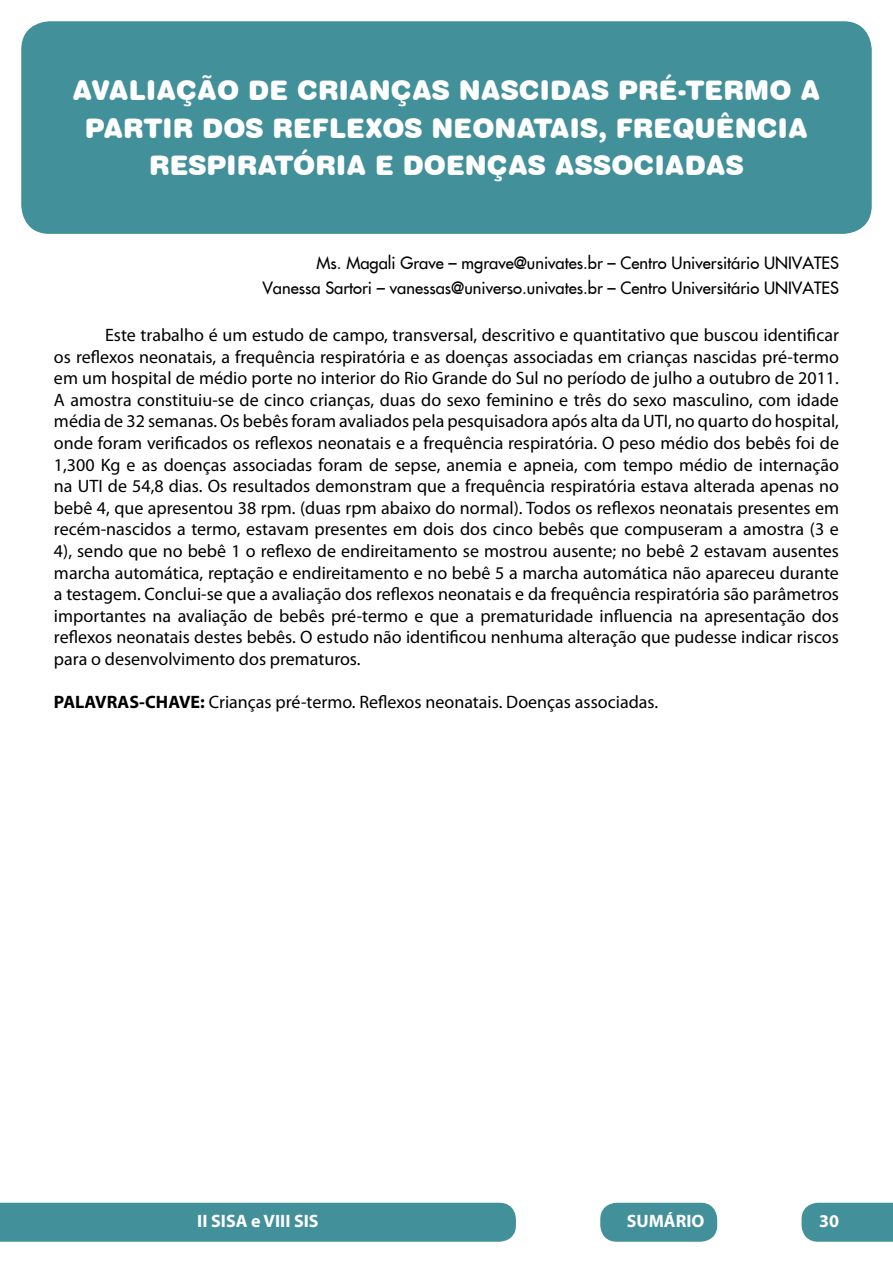
<style>
.page{position:relative;width:893px;height:1263px;background:#fff}
.page>*{position:absolute;margin:0;border:0;box-sizing:border-box;transform-origin:0 0}
.t1{font:27px/37.5px "Swiss 721 BT Black Rounded";color:#fff;text-align:center}
.t2{font:18px/21.6px "Myriad Pro";color:#000;text-align:justify}
.t3{font:700 18px "Myriad Pro";color:#fff}
.t4{font:16.5px/24px "Futura FC";color:#000;text-align:right}
.s1{font-weight:700}
</style>
<div class="page">
<div style="left:0;top:1203px;width:516px;height:39px;background:#42909a"></div>
<div style="left:801px;top:1203px;width:92px;height:39px;background:#42909a"></div>
<div style="left:600px;top:1203px;width:117px;height:39px;background:#42909a;border-radius:17px"></div>
<div style="left:21px;top:21px;width:851px;height:213px;background:#42909a;border-radius:28px"></div>
<h1 class="t1" style="left:73px;top:72px;width:749px">AVALIAÇÃO DE CRIANÇAS NASCIDAS PRÉ-TERMO A<br>PARTIR DOS REFLEXOS NEONATAIS, FREQUÊNCIA<br>RESPIRATÓRIA E DOENÇAS ASSOCIADAS</h1>
<p class="t4" style="left:262px;top:251px;width:578px">Ms. Magali Grave – mgrave@univates.br – Centro Universitário UNIVATES<br>Vanessa Sartori – vanessas@universo.univates.br – Centro Universitário UNIVATES</p>
<p class="t2" style="left:54px;top:324px;width:787px;text-indent:51px">Este trabalho é um estudo de campo, transversal, descritivo e quantitativo que buscou identificar os reflexos neonatais, a frequência respiratória e as doenças associadas em crianças nascidas pré-termo em um hospital de médio porte no interior do Rio Grande do Sul no período de julho a outubro de 2011.<br>A amostra constituiu-se de cinco crianças, duas do sexo feminino e três do sexo masculino, com idade média de 32 semanas. Os bebês foram avaliados pela pesquisadora após alta da UTI, no quarto do hospital, onde foram verificados os reflexos neonatais e a frequência respiratória. O peso médio dos bebês foi de 1,300 Kg e as doenças associadas foram de sepse, anemia e apneia, com tempo médio de internação na UTI de 54,8 dias. Os resultados demonstram que a frequência respiratória estava alterada apenas no bebê 4, que apresentou 38 rpm. (duas rpm abaixo do normal). Todos os reflexos neonatais presentes em recém-nascidos a termo, estavam presentes em dois dos cinco bebês que compuseram a amostra (3 e 4), sendo que no bebê 1 o reflexo de endireitamento se mostrou ausente; no bebê 2 estavam ausentes marcha automática, reptação e endireitamento e no bebê 5 a marcha automática não apareceu durante a testagem. Conclui-se que a avaliação dos reflexos neonatais e da frequência respiratória são parâmetros importantes na avaliação de bebês pré-termo e que a prematuridade influencia na apresentação dos reflexos neonatais destes bebês. O estudo não identificou nenhuma alteração que pudesse indicar riscos para o desenvolvimento dos prematuros.</p>
<p class="t2" style="left:54px;top:691px;width:606px"><span class="s1">PALAVRAS-CHAVE:</span> Crianças pré-termo. Reflexos neonatais. Doenças associadas.</p>
<p class="t3" style="left:197px;top:1209px;width:123px">II SISA e VIII SIS</p>
<p class="t3" style="left:627px;top:1209px;width:79px">SUMÁRIO</p>
<p class="t3" style="left:819px;top:1209px;width:21px">30</p>
</div>
